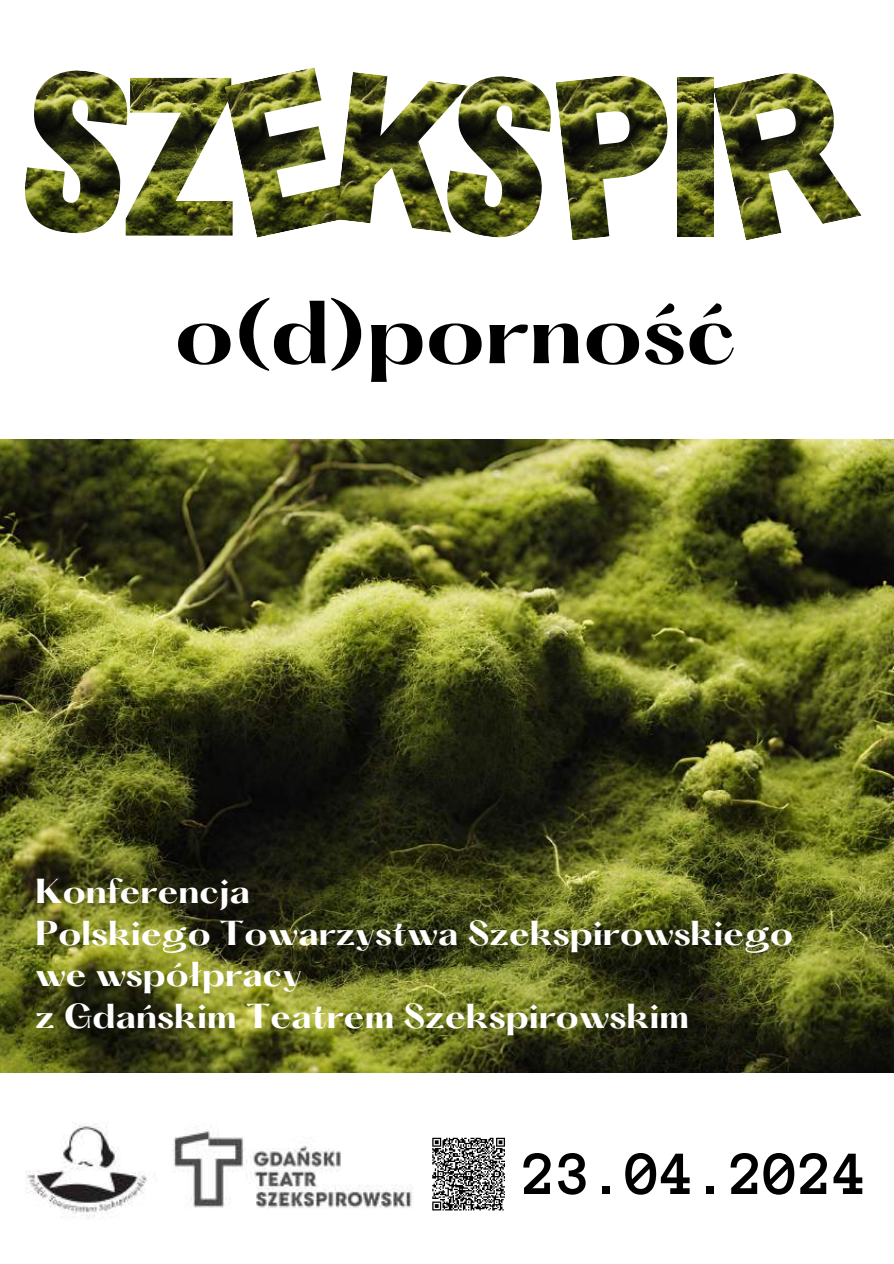
<style>
.page{position:relative;width:894px;height:1264px;background:#fff}
.page>*{position:absolute;margin:0;border:0;box-sizing:border-box;transform-origin:0 0}
.t1{font:700 78px "Hatton";color:#000}
.t2{font:700 63.15px "Anonymous Pro";color:#000}
.t3{font:700 30.3px/41.7px "Hatton";color:#fff}
</style>
<div class="page">
<img style="left:25px;top:70px;width:101px;height:164px">
<img style="left:126px;top:78px;width:98px;height:157px">
<img style="left:224px;top:67px;width:111px;height:171px">
<img style="left:335px;top:72px;width:108px;height:160px">
<img style="left:443px;top:76px;width:108px;height:162px">
<img style="left:555px;top:75px;width:112px;height:165px">
<img style="left:677px;top:77px;width:36px;height:160px">
<img style="left:713px;top:73px;width:148px;height:167px">
<img style="left:0;top:439px;width:893px;height:633px">
<img style="left:172px;top:1131px;width:240px;height:78px">
<img style="left:26px;top:1122px;width:121px;height:97px">
<svg style="left:432px;top:1137px;width:73px;height:74px"></svg>
<h1 class="t1" style="left:175px;top:296px;width:563px">o(d)porność</h1>
<p class="t3" style="left:35px;top:873px;width:759px">Konferencja<br>Polskiego Towarzystwa Szekspirowskiego we współpracy<br>z Gdańskim Teatrem Szekspirowskim</p>
<h2 class="t2" style="left:522px;top:1142px;width:347px">23.04.2024</h2>
</div>
